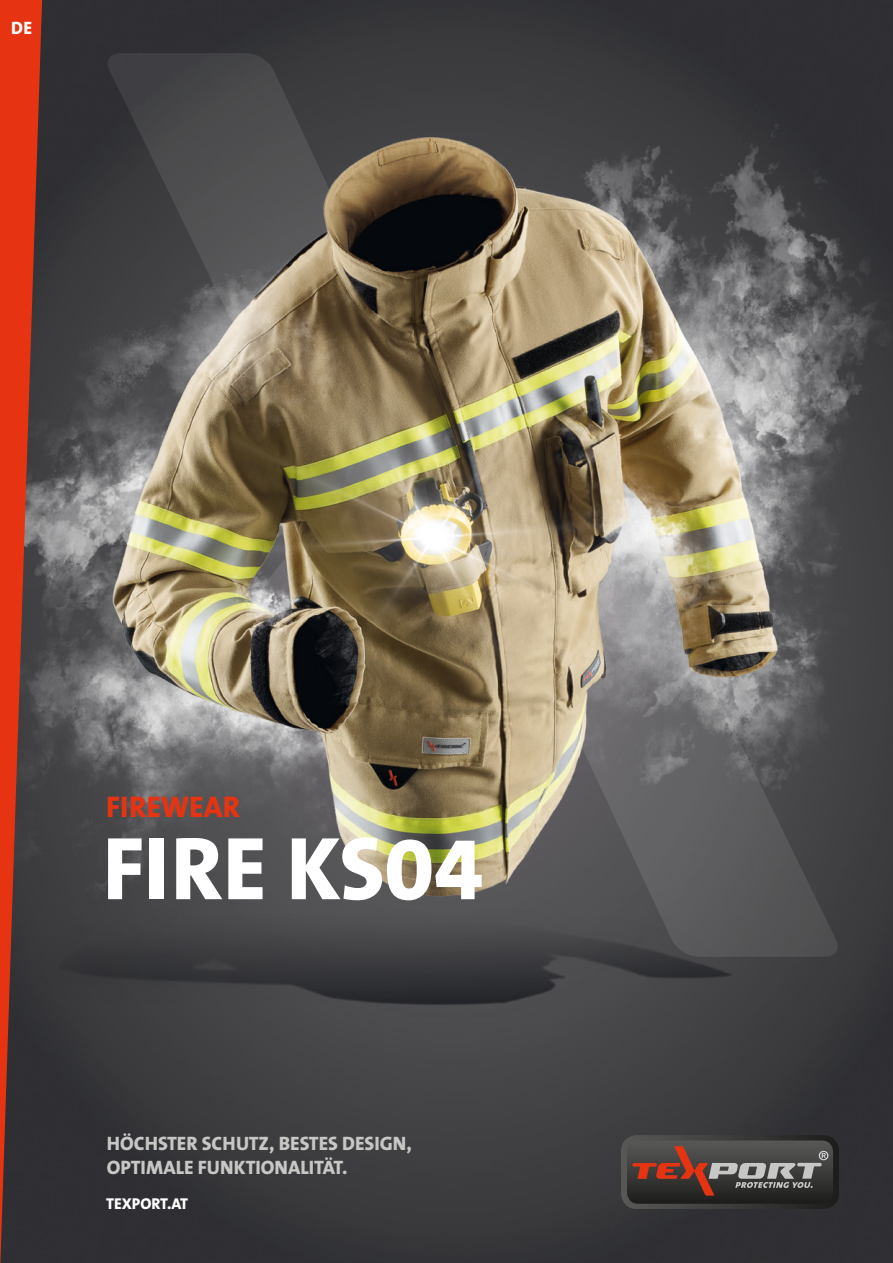
<style>
.page{position:relative;width:893px;height:1263px;background:#fff}
.page>*{position:absolute;margin:0;border:0;box-sizing:border-box;transform-origin:0 0}
.t1{font:800 90px "The Sans B8";color:#fff}
.t2{font:800 30px "The Sans B8";color:#e63412}
.t3{font:800 19.5px "The Sans B8";color:#c7c7c6}
.t4{font:800 18px "The Sans B8";color:#fff}
.t5{font:800 15.75px "The Sans B8";letter-spacing:-.005em;color:#fff}
</style>
<div class="page">
<img style="left:42px;top:0;width:851px;height:1263px">
<svg style="left:106px;top:53px;width:369px;height:14px;background:#3c3c3f"></svg>
<img style="left:42px;top:67px;width:851px;height:1078px">
<svg style="left:0;top:0;width:42px;height:1263px;background:#913727"></svg>
<svg style="left:621px;top:1135px;width:218px;height:74px;background:#514643"></svg>
<p class="t4" style="left:11px;top:19px;width:23px">DE</p>
<p class="t2" style="left:106px;top:791px;width:135px">FIREWEAR</p>
<p class="t1" style="left:103px;top:821px;width:382px">FIRE KS04</p>
<p class="t3" style="left:107px;top:1133px;width:306px">HÖCHSTER SCHUTZ, BESTES DESIGN,</p>
<p class="t3" style="left:107px;top:1157px;width:242px">OPTIMALE FUNKTIONALITÄT.</p>
<p class="t5" style="left:106px;top:1195px;width:83px">TEXPORT.AT</p>
</div>
